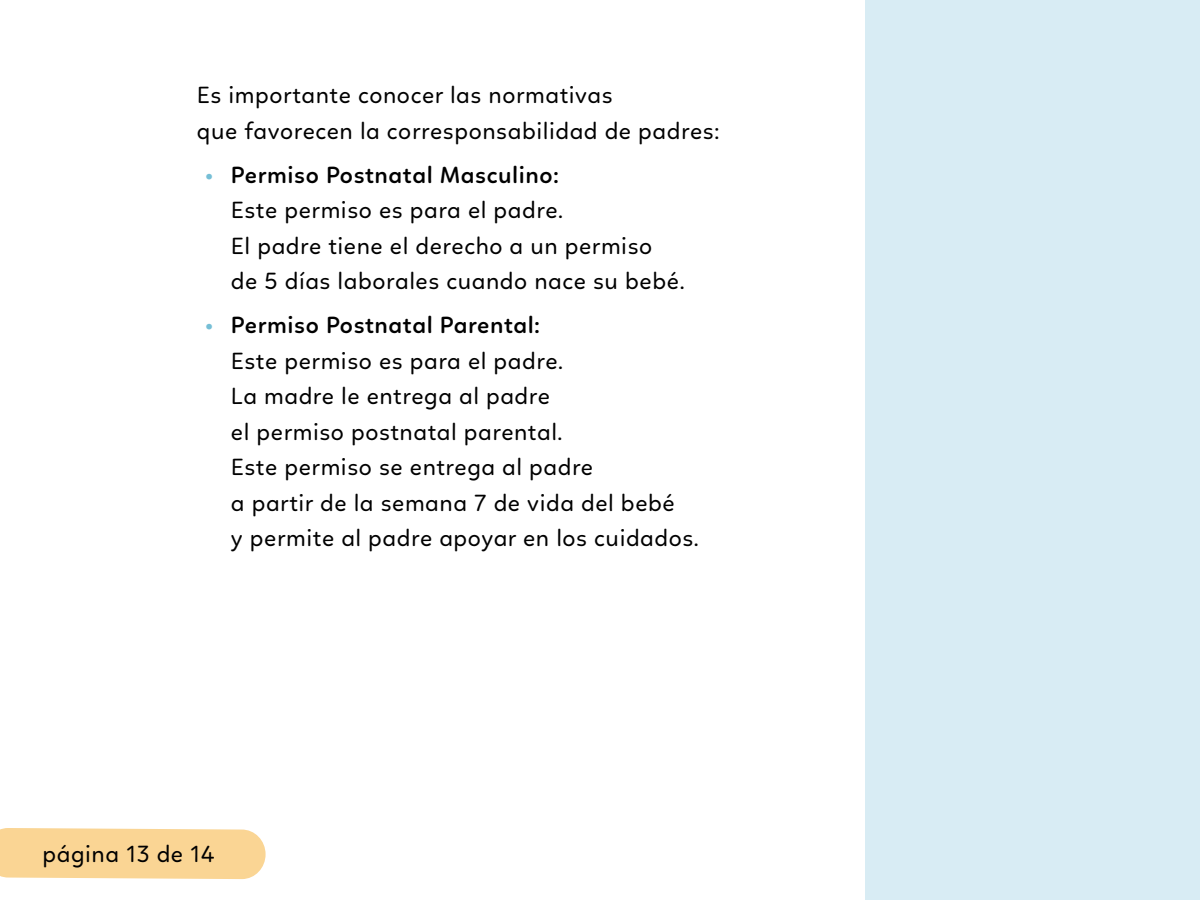
<style>
.page{position:relative;width:1200px;height:900px;background:#fff}
.page>*{position:absolute;margin:0;border:0;box-sizing:border-box;transform-origin:0 0}
.txt-lista-sinbullet{font:24px "Linotte";letter-spacing:.025em;color:#000}
.t1{font:600 24px "Linotte";letter-spacing:.025em;color:#000}
.txt{font:24px "Linotte";letter-spacing:.025em;color:#000}
.s1{font-family:"Graphik";font-size:21px;color:#76bfd6}
</style>
<div class="page">
<div style="left:866px;top:0;width:334px;height:900px;background:#d8ecf4"></div>
<div style="left:0;top:828px;width:266px;height:51px;background:#fad594"></div>
<p class="txt-lista-sinbullet" style="left:197px;top:81px;width:417px">Es importante conocer las normativas</p>
<p class="txt-lista-sinbullet" style="left:197px;top:117px;width:524px">que favorecen la corresponsabilidad de padres:</p>
<p class="t1" style="left:205px;top:161px;width:355px"><span class="s1">•</span> Permiso Postnatal Masculino:</p>
<p class="txt-lista-sinbullet" style="left:231px;top:196px;width:334px">Este permiso es para el padre.</p>
<p class="txt-lista-sinbullet" style="left:231px;top:232px;width:423px">El padre tiene el derecho a un permiso</p>
<p class="txt-lista-sinbullet" style="left:231px;top:267px;width:455px">de 5 días laborales cuando nace su bebé.</p>
<p class="t1" style="left:205px;top:311px;width:336px"><span class="s1">•</span> Permiso Postnatal Parental:</p>
<p class="txt-lista-sinbullet" style="left:231px;top:347px;width:334px">Este permiso es para el padre.</p>
<p class="txt-lista-sinbullet" style="left:231px;top:382px;width:321px">La madre le entrega al padre</p>
<p class="txt-lista-sinbullet" style="left:231px;top:418px;width:333px">el permiso postnatal parental.</p>
<p class="txt-lista-sinbullet" style="left:231px;top:453px;width:364px">Este permiso se entrega al padre</p>
<p class="txt-lista-sinbullet" style="left:231px;top:489px;width:445px">a partir de la semana 7 de vida del bebé</p>
<p class="txt-lista-sinbullet" style="left:231px;top:524px;width:469px">y permite al padre apoyar en los cuidados.</p>
<p class="txt" style="left:43px;top:840px;width:174px">página 13 de 14</p>
</div>
